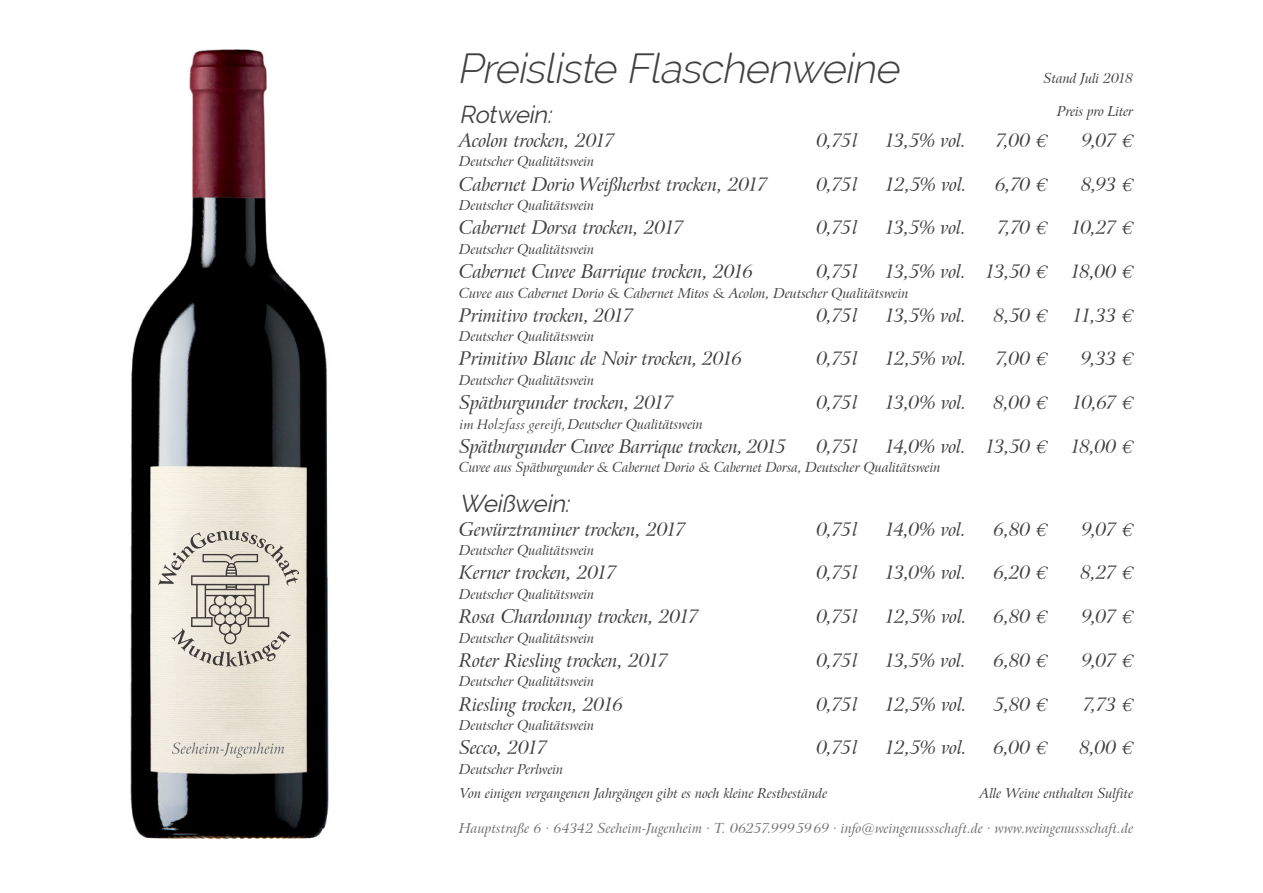
<style>
.page{position:relative;width:1263px;height:893px;background:#fff}
.page>*{position:absolute;margin:0;border:0;box-sizing:border-box;transform-origin:0 0}
.t1{font:italic 300 41.25px "Raleway";color:#414042}
.t2{font:italic 24px "Raleway";color:#414042}
.t3{font:italic 18.75px "Arrus BT";letter-spacing:-.025em;color:#414042}
.t4{font:italic 18.75px "Arrus BT";letter-spacing:-.05em;color:#414042}
.t5{font:italic 13.65px/24.2px "Arrus BT";letter-spacing:-.01em;color:#414042}
.t6{font:italic 13.65px "Arrus BT";color:#6d6e71}
.t7{font:italic 13.65px "Arrus BT";letter-spacing:-.01em;color:#414042;scale:.96 1}
.s1{font-family:"Cardo"}
</style>
<div class="page">
<img style="left:130px;top:49px;width:199px;height:791px">
<svg style="left:158px;top:530px;width:141px;height:136px;background:#d3cec2"></svg>
<svg style="left:172px;top:742px;width:112px;height:16px;background:#d5d0c6"></svg>
<h1 class="t1" style="left:457px;top:45px;width:453px">Preisliste Flaschenweine</h1>
<p class="t5" style="left:1043px;top:67px;width:91px">Stand Juli 2018</p>
<p class="t2" style="left:459px;top:100px;width:99px">Rotwein:</p>
<p class="t5" style="left:1057px;top:99px;width:78px">Preis pro Liter</p>
<p class="t3" style="left:459px;top:129px;width:157px">Acolon trocken, 2017</p>
<p class="t3" style="left:816px;top:129px;width:43px">0,75l</p>
<p class="t3" style="left:884px;top:129px;width:83px">13,5% vol.</p>
<p class="t3" style="left:995px;top:129px;width:54px">7,00 <span class="s1">€</span></p>
<p class="t3" style="left:1081px;top:129px;width:54px">9,07 <span class="s1">€</span></p>
<p class="t5" style="left:459px;top:150px;width:137px">Deutscher Qualitätswein</p>
<p class="t3" style="left:459px;top:172px;width:310px">Cabernet Dorio Weißherbst trocken, 2017</p>
<p class="t3" style="left:816px;top:172px;width:43px">0,75l</p>
<p class="t3" style="left:884px;top:172px;width:84px">12,5% vol.</p>
<p class="t3" style="left:995px;top:172px;width:54px">6,70 <span class="s1">€</span></p>
<p class="t3" style="left:1081px;top:172px;width:54px">8,93 <span class="s1">€</span></p>
<p class="t5" style="left:459px;top:194px;width:137px">Deutscher Qualitätswein</p>
<p class="t3" style="left:459px;top:216px;width:226px">Cabernet Dorsa trocken, 2017</p>
<p class="t3" style="left:816px;top:216px;width:43px">0,75l</p>
<p class="t3" style="left:884px;top:216px;width:83px">13,5% vol.</p>
<p class="t3" style="left:997px;top:216px;width:52px">7,70 <span class="s1">€</span></p>
<p class="t3" style="left:1071px;top:216px;width:64px">10,27 <span class="s1">€</span></p>
<p class="t5" style="left:459px;top:237px;width:137px">Deutscher Qualitätswein</p>
<p class="t3" style="left:459px;top:260px;width:295px">Cabernet Cuvee Barrique trocken, 2016</p>
<p class="t3" style="left:816px;top:260px;width:43px">0,75l</p>
<p class="t4" style="left:884px;top:260px;width:250px">13,5% vol. 13,50 <span class="s1">€</span> 18,00 <span class="s1">€</span></p>
<p class="t5" style="left:459px;top:281px;width:451px">Cuvee aus Cabernet Dorio &amp; Cabernet Mitos &amp; Acolon, Deutscher Qualitätswein</p>
<p class="t3" style="left:459px;top:303px;width:176px">Primitivo trocken, 2017</p>
<p class="t3" style="left:816px;top:303px;width:43px">0,75l</p>
<p class="t3" style="left:884px;top:303px;width:83px">13,5% vol.</p>
<p class="t3" style="left:994px;top:303px;width:55px">8,50 <span class="s1">€</span></p>
<p class="t3" style="left:1072px;top:303px;width:63px">11,33 <span class="s1">€</span></p>
<p class="t5" style="left:459px;top:325px;width:137px">Deutscher Qualitätswein</p>
<p class="t3" style="left:459px;top:347px;width:284px">Primitivo Blanc de Noir trocken, 2016</p>
<p class="t3" style="left:816px;top:347px;width:43px">0,75l</p>
<p class="t3" style="left:884px;top:347px;width:84px">12,5% vol.</p>
<p class="t3" style="left:995px;top:347px;width:54px">7,00 <span class="s1">€</span></p>
<p class="t3" style="left:1080px;top:347px;width:54px">9,33 <span class="s1">€</span></p>
<p class="t5" style="left:459px;top:368px;width:137px">Deutscher Qualitätswein</p>
<p class="t3" style="left:459px;top:391px;width:216px">Spätburgunder trocken, 2017</p>
<p class="t3" style="left:816px;top:391px;width:43px">0,75l</p>
<p class="t3" style="left:884px;top:391px;width:84px">13,0% vol.</p>
<p class="t3" style="left:993px;top:391px;width:56px">8,00 <span class="s1">€</span></p>
<p class="t3" style="left:1072px;top:391px;width:63px">10,67 <span class="s1">€</span></p>
<p class="t5" style="left:459px;top:412px;width:245px"><span class="s1">im Holzfass gereift,</span> Deutscher Qualitätswein</p>
<p class="t3" style="left:459px;top:434px;width:329px">Spätburgunder Cuvee Barrique trocken, 2015</p>
<p class="t3" style="left:816px;top:434px;width:43px">0,75l</p>
<p class="t4" style="left:884px;top:434px;width:250px">14,0% vol. 13,50 <span class="s1">€</span> 18,00 <span class="s1">€</span></p>
<p class="t7" style="left:459px;top:459px;width:503px">Cuvee aus Spätburgunder &amp; Cabernet Dorio &amp; Cabernet Dorsa, Deutscher Qualitätswein</p>
<p class="t2" style="left:459px;top:489px;width:117px">Weißwein:</p>
<p class="t3" style="left:459px;top:518px;width:228px">Gewürztraminer trocken, 2017</p>
<p class="t3" style="left:816px;top:518px;width:43px">0,75l</p>
<p class="t3" style="left:884px;top:518px;width:83px">14,0% vol.</p>
<p class="t3" style="left:993px;top:518px;width:56px">6,80 <span class="s1">€</span></p>
<p class="t3" style="left:1081px;top:518px;width:54px">9,07 <span class="s1">€</span></p>
<p class="t5" style="left:459px;top:539px;width:137px">Deutscher Qualitätswein</p>
<p class="t3" style="left:459px;top:561px;width:159px">Kerner trocken, 2017</p>
<p class="t3" style="left:816px;top:561px;width:43px">0,75l</p>
<p class="t3" style="left:884px;top:561px;width:84px">13,0% vol.</p>
<p class="t3" style="left:993px;top:561px;width:56px">6,20 <span class="s1">€</span></p>
<p class="t3" style="left:1080px;top:561px;width:55px">8,27 <span class="s1">€</span></p>
<p class="t5" style="left:459px;top:582px;width:137px">Deutscher Qualitätswein</p>
<p class="t3" style="left:459px;top:605px;width:241px">Rosa Chardonnay trocken, 2017</p>
<p class="t3" style="left:816px;top:605px;width:43px">0,75l</p>
<p class="t3" style="left:884px;top:605px;width:84px">12,5% vol.</p>
<p class="t3" style="left:993px;top:605px;width:56px">6,80 <span class="s1">€</span></p>
<p class="t3" style="left:1081px;top:605px;width:54px">9,07 <span class="s1">€</span></p>
<p class="t5" style="left:459px;top:626px;width:137px">Deutscher Qualitätswein</p>
<p class="t3" style="left:459px;top:649px;width:210px">Roter Riesling trocken, 2017</p>
<p class="t3" style="left:816px;top:649px;width:43px">0,75l</p>
<p class="t3" style="left:884px;top:649px;width:83px">13,5% vol.</p>
<p class="t3" style="left:993px;top:649px;width:56px">6,80 <span class="s1">€</span></p>
<p class="t3" style="left:1081px;top:649px;width:54px">9,07 <span class="s1">€</span></p>
<p class="t5" style="left:459px;top:670px;width:137px">Deutscher Qualitätswein</p>
<p class="t3" style="left:459px;top:692px;width:165px">Riesling trocken, 2016</p>
<p class="t3" style="left:816px;top:692px;width:43px">0,75l</p>
<p class="t3" style="left:884px;top:692px;width:84px">12,5% vol.</p>
<p class="t3" style="left:994px;top:692px;width:55px">5,80 <span class="s1">€</span></p>
<p class="t3" style="left:1082px;top:692px;width:52px">7,73 <span class="s1">€</span></p>
<p class="t5" style="left:459px;top:713px;width:137px">Deutscher Qualitätswein</p>
<p class="t3" style="left:459px;top:736px;width:90px">Secco, 2017</p>
<p class="t3" style="left:816px;top:736px;width:43px">0,75l</p>
<p class="t3" style="left:884px;top:736px;width:84px">12,5% vol.</p>
<p class="t3" style="left:993px;top:736px;width:56px">6,00 <span class="s1">€</span></p>
<p class="t3" style="left:1079px;top:736px;width:56px">8,00 <span class="s1">€</span></p>
<p class="t5" style="left:459px;top:757px;width:369px">Deutscher Perlwein<br>Von einigen vergangenen Jahrgängen gibt es noch kleine Restbestände</p>
<p class="t5" style="left:980px;top:781px;width:155px">Alle Weine enthalten Sulfite</p>
<p class="t6" style="left:459px;top:820px;width:675px">Hauptstraße 6 · 64342 Seeheim-Jugenheim · T. 06257.9995969 · info@weingenussschaft.de · www.weingenussschaft.de</p>
</div>
